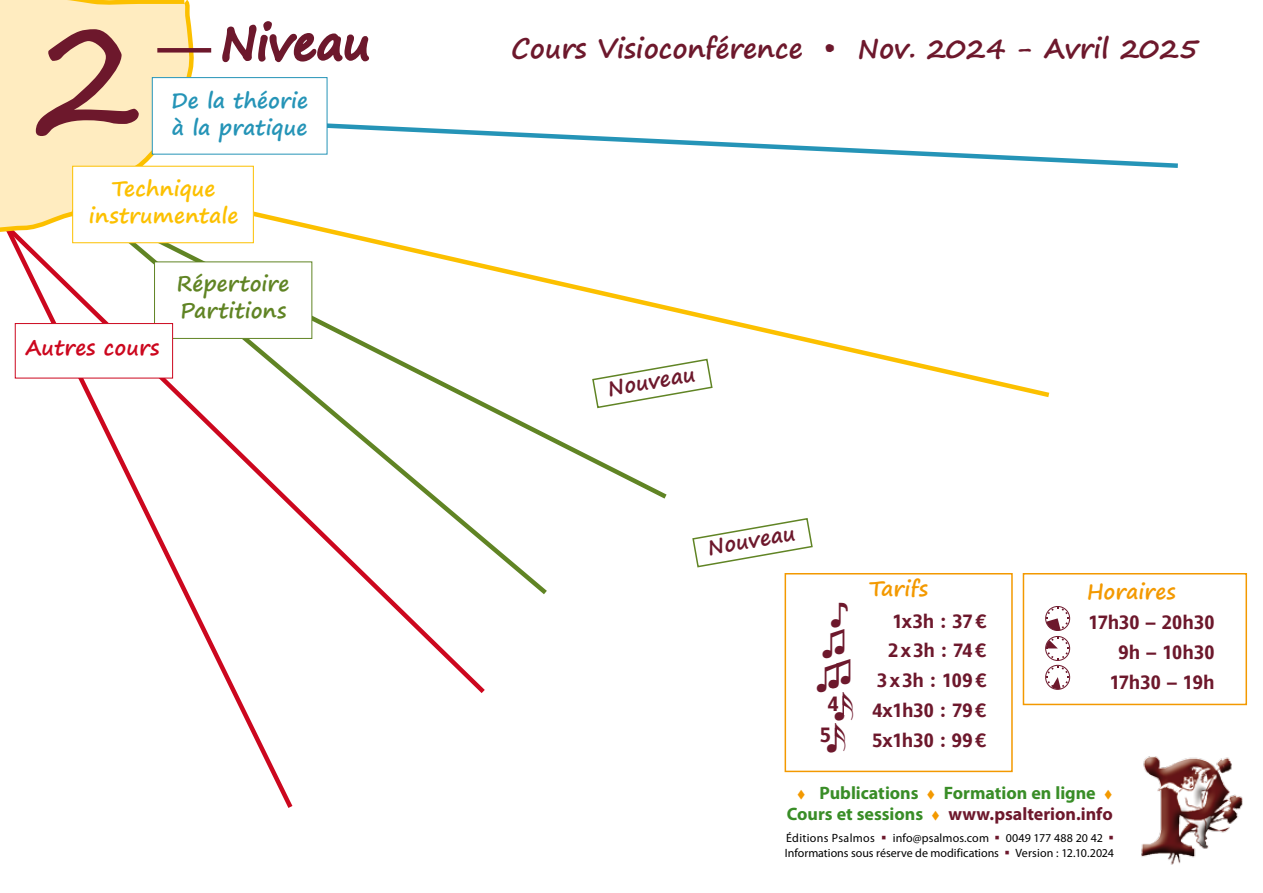
<style>
.page{position:relative;width:1263px;height:893px;background:#fff}
.page>*{position:absolute;margin:0;border:0;box-sizing:border-box;transform-origin:0 0}
.t1{font:150px "Segoe Print";color:#6d182c}
.t2{font:45px "Segoe Print";color:#6d182c}
.t3{font:700 36px/31.7px "Andale Sans";color:#6d182c}
.t4{font:700 27px "Segoe Print";color:#6d182c}
.t5{font:700 21px/27px "Segoe Print";letter-spacing:.005em;color:#2594b7}
.t6{font:700 21px/27px "Segoe Print";letter-spacing:.01em;color:#fcc000;text-align:center}
.t7{font:700 21px/27px "Segoe Print";letter-spacing:.01em;color:#608424}
.t8{font:700 21px "Segoe Print";letter-spacing:.005em;color:#f39900}
.t9{font:700 21px "Segoe Print";color:#6d182c}
.t10{font:700 21px "Segoe Print";letter-spacing:.005em;color:#cc071e}
.t11{font:700 21px "Andale Sans";color:#6d182c}
.t12{font:700 19.5px "Andale Sans";letter-spacing:.005em;color:#6d182c}
.t13{font:700 18px/21px "Myriad Pro";color:#398d27;text-align:center}
.t14{font:12px/15px "Myriad Pro";color:#000}
.s1{font-size:36px}
.s2{color:#f39900}
.s3{color:#6d182c}
</style>
<div class="page">
<svg style="left:296px;top:503px;width:194px;height:190px"></svg>
<svg style="left:196px;top:113px;width:982px;height:55px"></svg>
<svg style="left:7px;top:233px;width:289px;height:575px"></svg>
<svg style="left:0;top:0;width:196px;height:233px;background:#feeabb"></svg>
<svg style="left:672px;top:306px;width:378px;height:92px"></svg>
<img style="left:1141px;top:756px;width:102px;height:109px">
<div style="left:157px;top:48px;width:54px;height:5px;background:#6d182c"></div>
<svg style="left:222px;top:21px;width:148px;height:74px"></svg>
<svg style="left:79px;top:211px;width:593px;height:292px"></svg>
<div style="left:784px;top:573px;width:229px;height:199px;border:2px solid #f39900"></div>
<div style="left:1023px;top:573px;width:224px;height:132px;border:2px solid #f39900"></div>
<div style="left:1045px;top:606px;width:25px;height:25px;border:1px solid #6d182c;border-radius:50%"></div>
<svg style="left:1046px;top:607px;width:23px;height:23px"></svg>
<div style="left:1045px;top:665px;width:25px;height:25px;border:1px solid #6d182c;border-radius:50%"></div>
<svg style="left:1046px;top:666px;width:23px;height:23px"></svg>
<div style="left:1045px;top:636px;width:25px;height:25px;border:1px solid #6d182c;border-radius:50%"></div>
<svg style="left:1046px;top:637px;width:23px;height:23px"></svg>
<div style="left:152px;top:78px;width:175px;height:76px;background:#fff"></div>
<div style="left:152px;top:77px;width:175px;height:78px;border:1px solid #2594b7"></div>
<div style="left:155px;top:262px;width:157px;height:76px;background:#fff"></div>
<div style="left:154px;top:261px;width:158px;height:78px;border:1px solid #608424"></div>
<div style="left:15px;top:324px;width:158px;height:54px;background:#fff"></div>
<div style="left:15px;top:323px;width:158px;height:55px;border:1px solid #cc071e"></div>
<div style="left:73px;top:166px;width:180px;height:77px;background:#fff"></div>
<div style="left:72px;top:166px;width:182px;height:77px;border:1px solid #fcc000"></div>
<svg style="left:591px;top:358px;width:122px;height:51px"></svg>
<svg style="left:692px;top:518px;width:121px;height:50px"></svg>
<h1 class="t1" style="left:34px;top:-59px;width:111px">2</h1>
<h2 class="t2" style="left:221px;top:3px;width:152px">Niveau</h2>
<h3 class="t5" style="left:171px;top:86px;width:138px">De la théorie à la pratique</h3>
<h3 class="t6" style="left:89px;top:174px;width:151px">Technique instrumentale</h3>
<h3 class="t10" style="left:25px;top:329px;width:135px">Autres cours</h3>
<h3 class="t7" style="left:177px;top:269px;width:114px">Répertoire<br>Partitions</h3>
<h3 class="t4" style="left:511px;top:24px;width:689px">Cours Visioconférence • Nov. 2024 - Avril 2025</h3>
<h3 class="t9" style="left:604px;top:369px;width:90px;rotate:-10deg">Nouveau</h3>
<h3 class="t9" style="left:704px;top:529px;width:90px;rotate:-10deg">Nouveau</h3>
<h3 class="t8" style="left:869px;top:569px;width:60px">Tarifs</h3>
<h3 class="t12" style="left:830px;top:607px;width:158px"><span class="s1">♪</span> 1x3h : 37€</h3>
<h3 class="t3" style="left:815px;top:628px;width:40px">♫ ♫♫</h3>
<h3 class="t12" style="left:888px;top:637px;width:100px">2x3h : 74€</h3>
<h3 class="t12" style="left:834px;top:697px;width:154px"><span class="s1">♪</span> 4x1h30 : 79€</h3>
<h3 class="t12" style="left:877px;top:667px;width:111px">3x3h : 109€</h3>
<h3 class="t11" style="left:828px;top:689px;width:12px">4</h3>
<h3 class="t12" style="left:826px;top:726px;width:161px"><span class="s1">♪</span> 5x1h30 : 99€</h3>
<h3 class="t11" style="left:820px;top:720px;width:12px">5</h3>
<h3 class="t8" style="left:1087px;top:572px;width:90px">Horaires</h3>
<h3 class="t12" style="left:1088px;top:609px;width:128px">17h30 – 20h30</h3>
<h3 class="t12" style="left:1118px;top:639px;width:98px">9h – 10h30</h3>
<h3 class="t12" style="left:1110px;top:669px;width:106px">17h30 – 19h</h3>
<h3 class="t13" style="left:787px;top:782px;width:327px"><span class="s2">▼</span> Publications <span class="s2">▼</span> Formation en ligne <span class="s2">▼<br></span>Cours et sessions <span class="s2">▼</span> <span class="s3">www.psalterion.info</span></h3>
<p class="t14" style="left:785px;top:830px;width:331px">Éditions Psalmos <span class="s3">▪</span> info@psalmos.com <span class="s3">▪</span> 0049 177 488 20 42 <span class="s3">▪<br></span>Informations sous réserve de modifications <span class="s3">▪</span> Version : 12.10.2024</p>
</div>
